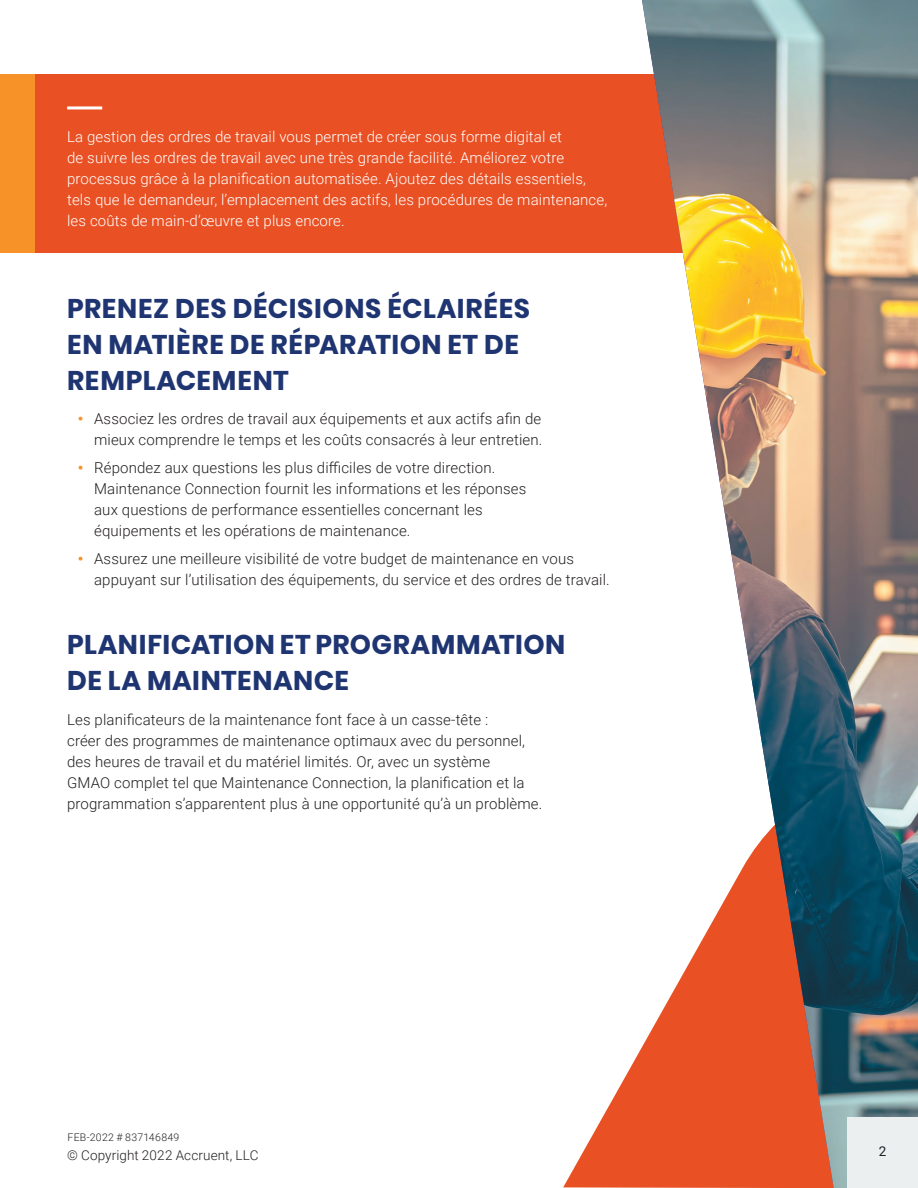
<style>
.page{position:relative;width:918px;height:1188px;background:#fff}
.page>*{position:absolute;margin:0;border:0;box-sizing:border-box;transform-origin:0 0}
.Heading1{font:700 27px/36px "Poppins";letter-spacing:.02em;color:#1f3572}
.Maintenance_Connecti{font:300 15px/21px "Roboto";letter-spacing:.01em;color:#231f20}
.Bodycopy{font:300 15px/21px "Roboto";letter-spacing:.01em;color:#fff}
.Footer_Copyrite{font:300 13.5px "Roboto";letter-spacing:.01em;color:#231f20}
.Page{font:13.5px "Roboto";color:#1f2224}
.Date__FileNumber{font:300 10.5px "Roboto";letter-spacing:.025em;color:#231f20}
.s1{font-weight:900;color:#f69227}
</style>
<div class="page">
<div style="left:4px;top:74px;width:712px;height:179px;background:#e95124"></div>
<div style="left:0;top:74px;width:35px;height:179px;background:#f69227"></div>
<svg style="left:563px;top:1047px;width:79px;height:141px"></svg>
<img style="left:642px;top:0;width:276px;height:1188px">
<div style="left:847px;top:1118px;width:71px;height:70px;background:#eceff0"></div>
<hr style="left:67px;top:106px;width:35px;height:3px;background:#fff">
<p class="Bodycopy" style="left:67px;top:126px;width:542px">La gestion des ordres de travail vous permet de créer sous forme digital et<br>de suivre les ordres de travail avec une très grande facilité. Améliorez votre processus grâce à la planification automatisée. Ajoutez des détails essentiels, tels que le demandeur, l’emplacement des actifs, les procédures de maintenance, les coûts de main-d’œuvre et plus encore.</p>
<p class="Heading1" style="left:67px;top:291px;width:464px">PRENEZ DES DÉCISIONS ÉCLAIRÉES<br>EN MATIÈRE DE RÉPARATION ET DE<br>REMPLACEMENT</p>
<p class="Maintenance_Connecti" style="left:78px;top:408px;width:466px;text-align:right"><span class="s1">•</span> Associez les ordres de travail aux équipements et aux actifs afin de mieux comprendre le temps et les coûts consacrés à leur entretien.</p>
<p class="Maintenance_Connecti" style="left:94px;top:457px;width:434px;text-indent:-16px"><span class="s1">•</span> Répondez aux questions les plus difficiles de votre direction.<br>Maintenance Connection fournit les informations et les réponses aux questions de performance essentielles concernant les équipements et les opérations de maintenance.</p>
<p class="Maintenance_Connecti" style="left:94px;top:548px;width:517px;text-indent:-16px"><span class="s1">•</span> Assurez une meilleure visibilité de votre budget de maintenance en vous appuyant sur l’utilisation des équipements, du service et des ordres de travail.</p>
<p class="Heading1" style="left:67px;top:627px;width:500px">PLANIFICATION ET PROGRAMMATION<br>DE LA MAINTENANCE</p>
<p class="Maintenance_Connecti" style="left:67px;top:708px;width:477px">Les planificateurs de la maintenance font face à un casse-tête :<br>créer des programmes de maintenance optimaux avec du personnel, des heures de travail et du matériel limités. Or, avec un système<br>GMAO complet tel que Maintenance Connection, la planification et la programmation s’apparentent plus à une opportunité qu’à un problème.</p>
<p class="Date__FileNumber" style="left:68px;top:1130px;width:113px">FEB-2022 # 837146849</p>
<p class="Footer_Copyrite" style="left:67px;top:1146px;width:193px">© Copyright 2022 Accruent, LLC</p>
<p class="Page" style="left:879px;top:1142px;width:9px">2</p>
</div>
